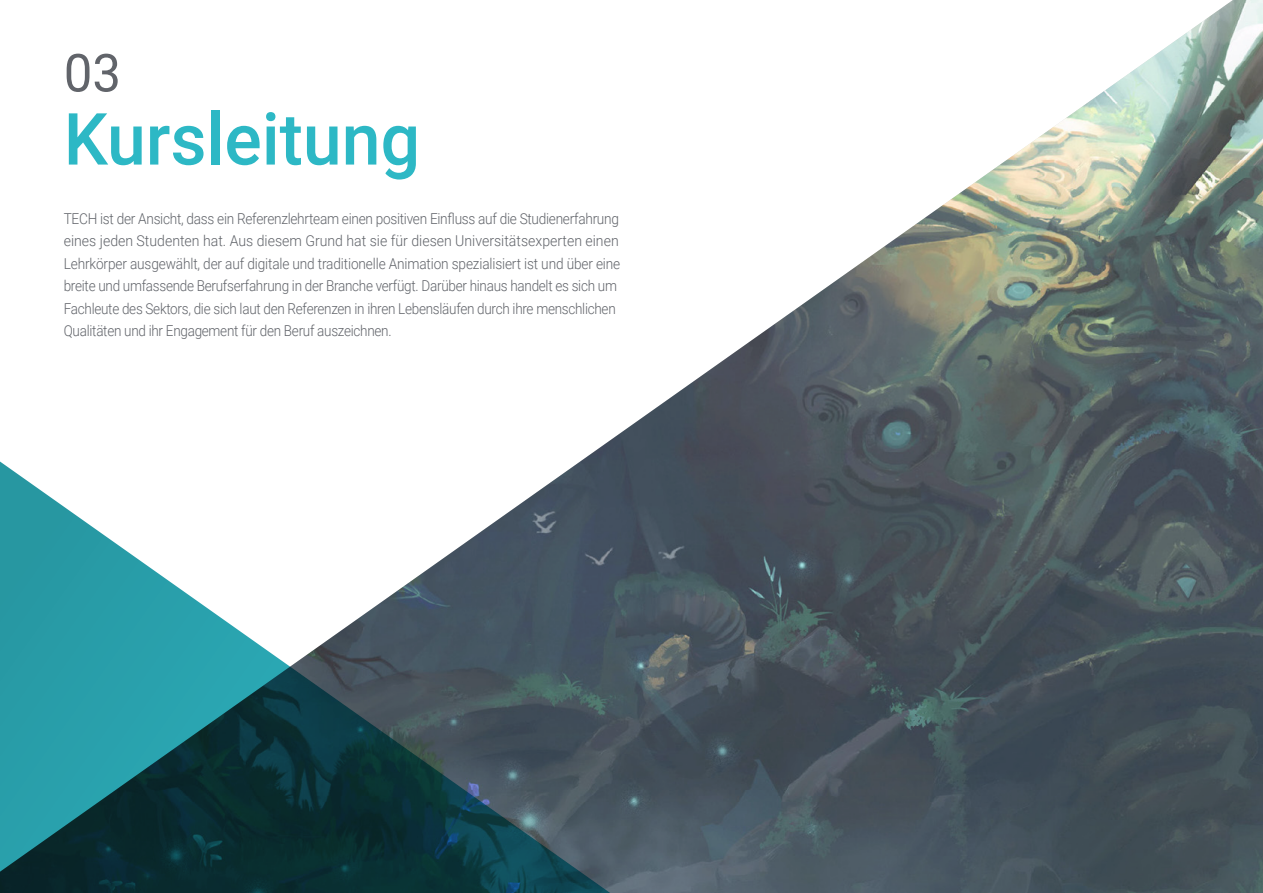
<style>
.page{position:relative;width:1263px;height:893px;background:#fff}
.page>*{position:absolute;margin:0;border:0;box-sizing:border-box;transform-origin:0 0}
.t1{font:500 72px "Roboto";color:#2db8c5}
.t2{font:52.5px "Roboto";color:#61646a}
.t3{font:300 15px/22.5px "Roboto";letter-spacing:-.02em;color:#61646a;scale:.91 1}
</style>
<div class="page">
<img style="left:602px;top:0;width:661px;height:893px">
<svg style="left:0;top:446px;width:640px;height:447px"></svg>
<h2 class="t2" style="left:64px;top:36px;width:59px">03</h2>
<h1 class="t1" style="left:64px;top:89px;width:358px">Kursleitung</h1>
<p class="t3" style="left:64px;top:207px;width:613px">TECH ist der Ansicht, dass ein Referenzlehrteam einen positiven Einfluss auf die Studienerfahrung eines jeden Studenten hat. Aus diesem Grund hat sie für diesen Universitätsexperten einen Lehrkörper ausgewählt, der auf digitale und traditionelle Animation spezialisiert ist und über eine breite und umfassende Berufserfahrung in der Branche verfügt. Darüber hinaus handelt es sich um Fachleute des Sektors, die sich laut den Referenzen in ihren Lebensläufen durch ihre menschlichen Qualitäten und ihr Engagement für den Beruf auszeichnen.</p>
</div>
